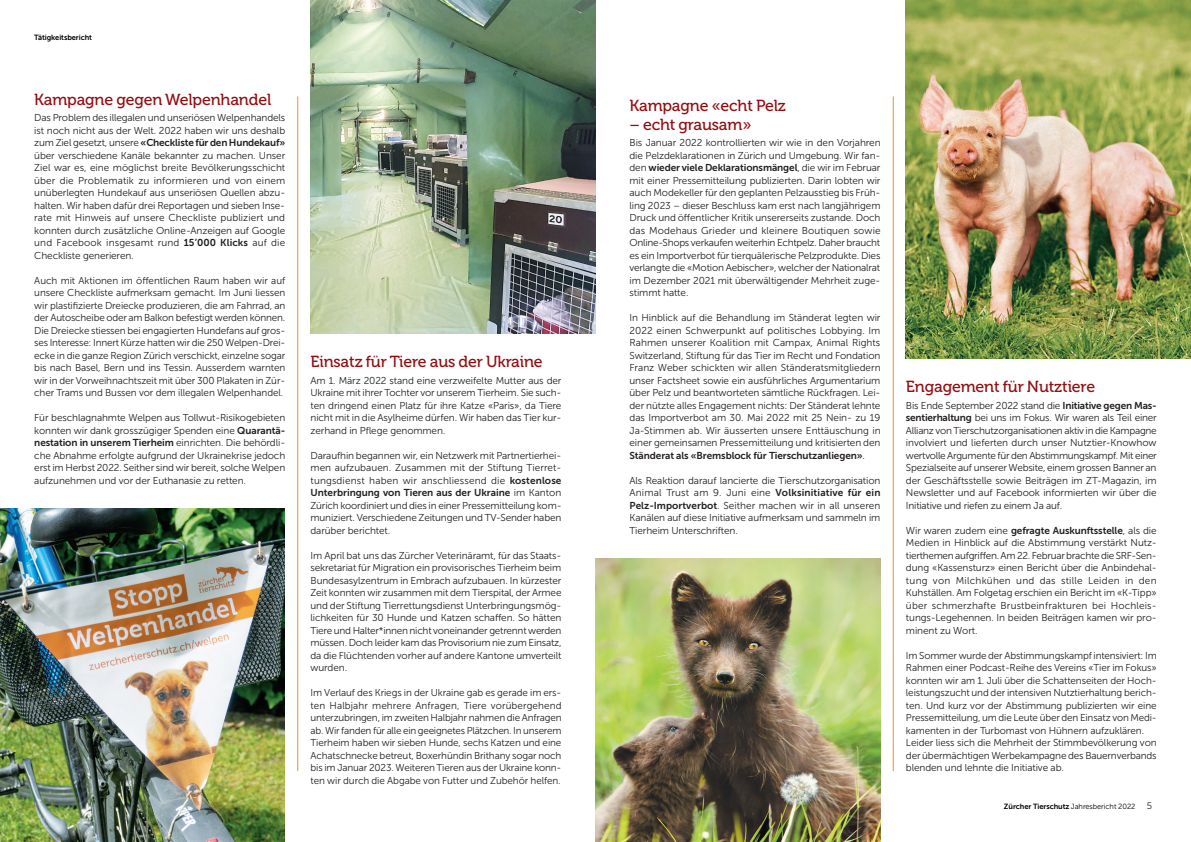
<style>
.page{position:relative;width:1191px;height:842px;background:#fff}
.page>*{position:absolute;margin:0;border:0;box-sizing:border-box;transform-origin:0 0}
.t1{font:16px "Museo 500";letter-spacing:-.01em;color:#920e12}
.t2{font:10px/12.5px "Museo Sans 300";letter-spacing:-.01em;color:#231f20;text-align:justify}
.t3{font:10px "Museo Sans 700";letter-spacing:-.01em;color:#231f20}
.t4{font:7.5px "Museo Sans 700";letter-spacing:-.01em;color:#000}
.s1{font-family:"Museo Sans 300"}
.s2{font-family:"Museo Sans 700"}
.s3{font-family:"Museo Sans 300";font-size:9.5px;color:#231f20}
</style>
<div class="page">
<hr style="left:297px;top:96px;width:1px;height:675px;background:#f68f1e">
<hr style="left:893px;top:96px;width:1px;height:675px;background:#f68f1e">
<img style="left:310px;top:0;width:285px;height:334px">
<img style="left:0;top:509px;width:284px;height:333px">
<img style="left:906px;top:0;width:285px;height:359px">
<img style="left:595px;top:559px;width:285px;height:283px">
<p class="t4" style="left:34px;top:33px;width:59px">Tätigkeitsbericht</p>
<h1 class="t1" style="left:34px;top:91px;width:238px">Kampagne gegen Welpenhandel</h1>
<p class="t2" style="left:34px;top:112px;width:252px">Das Problem des illegalen und unseriösen Welpenhandels ist noch nicht aus der Welt. 2022 haben wir uns deshalb</p>
<p class="t3" style="left:34px;top:137px;width:252px"><span class="s1">zum Ziel gesetzt, unsere</span> «Checkliste für den Hundekauf»</p>
<p class="t2" style="left:34px;top:149px;width:252px">über verschiedene Kanäle bekannter zu machen. Unser Ziel war es, eine möglichst breite Bevölkerungsschicht über die Problematik zu informieren und von einem unüberlegten Hundekauf aus unseriösen Quellen abzu&shy;halten. Wir haben dafür drei Reportagen und sieben Inse&shy;rate mit Hinweis auf unsere Checkliste publiziert und konnten durch zusätzliche Online-Anzeigen auf Google und Facebook insgesamt rund <span class="s2">15’000 Klicks</span> auf die Checkliste generieren.</p>
<p class="t2" style="left:34px;top:274px;width:252px">Auch mit Aktionen im öffentlichen Raum haben wir auf unsere Checkliste aufmerksam gemacht. Im Juni liessen wir plastifizierte Dreiecke produzieren, die am Fahrrad, an der Autoscheibe oder am Balkon befestigt werden können.<br>Die Dreiecke stiessen bei engagierten Hundefans auf gros&shy;ses Interesse: Innert Kürze hatten wir die 250 Welpen-Drei&shy;ecke in die ganze Region Zürich verschickt, einzelne sogar bis nach Basel, Bern und ins Tessin. Ausserdem warnten wir in der Vorweihnachtszeit mit über 300 Plakaten in Zür&shy;cher Trams und Bussen vor dem illegalen Welpenhandel.</p>
<p class="t2" style="left:34px;top:412px;width:252px">Für beschlagnahmte Welpen aus Tollwut-Risikogebieten konnten wir dank grosszügiger Spenden eine <span class="s2">Quarantä-</span></p>
<p class="t3" style="left:34px;top:437px;width:252px">nestation in unserem Tierheim <span class="s1">einrichten. Die behördli-</span></p>
<p class="t2" style="left:34px;top:449px;width:252px">che Abnahme erfolgte aufgrund der Ukrainekrise jedoch erst im Herbst 2022. Seither sind wir bereit, solche Welpen aufzunehmen und vor der Euthanasie zu retten.</p>
<h1 class="t1" style="left:310px;top:353px;width:234px">Einsatz für Tiere aus der Ukraine</h1>
<p class="t2" style="left:310px;top:374px;width:252px">Am 1. März 2022 stand eine verzweifelte Mutter aus der Ukraine mit ihrer Tochter vor unserem Tierheim. Sie such&shy;ten dringend einen Platz für ihre Katze «Paris», da Tiere nicht mit in die Asylheime dürfen. Wir haben das Tier kur&shy;zerhand in Pflege genommen.</p>
<p class="t2" style="left:310px;top:449px;width:252px">Daraufhin begannen wir, ein Netzwerk mit Partnertierhei&shy;men aufzubauen. Zusammen mit der Stiftung Tierret&shy;tungsdienst haben wir anschliessend die <span class="s2">kostenlose</span></p>
<p class="t3" style="left:310px;top:487px;width:252px">Unterbringung von Tieren aus der Ukraine <span class="s1">im Kanton</span></p>
<p class="t2" style="left:310px;top:499px;width:253px">Zürich koordiniert und dies in einer Pressemitteilung kom&shy;muniziert. Verschiedene Zeitungen und TV-Sender haben darüber berichtet.</p>
<p class="t2" style="left:310px;top:549px;width:252px">Im April bat uns das Zürcher Veterinäramt, für das Staats&shy;sekretariat für Migration ein provisorisches Tierheim beim Bundesasylzentrum in Embrach aufzubauen. In kürzester Zeit konnten wir zusammen mit dem Tierspital, der Armee und der Stiftung Tierrettungsdienst Unterbringungsmög&shy;lichkeiten für 30 Hunde und Katzen schaffen. So hätten Tiere und Halter*innen nicht voneinander getrennt werden müssen. Doch leider kam das Provisorium nie zum Einsatz, da die Flüchtenden vorher auf andere Kantone umverteilt wurden.</p>
<p class="t2" style="left:310px;top:687px;width:253px">Im Verlauf des Kriegs in der Ukraine gab es gerade im ers&shy;ten Halbjahr mehrere Anfragen, Tiere vorübergehend unterzubringen, im zweiten Halbjahr nahmen die Anfragen ab. Wir fanden für alle ein geeignetes Plätzchen. In unserem Tierheim haben wir sieben Hunde, sechs Katzen und eine Achatschnecke betreut, Boxerhündin Brithany sogar noch bis im Januar 2023. Weiteren Tieren aus der Ukraine konn&shy;ten wir durch die Abgabe von Futter und Zubehör helfen.</p>
<h1 class="t1" style="left:629px;top:96px;width:158px">Kampagne «echt Pelz</h1>
<h1 class="t1" style="left:629px;top:115px;width:123px">– echt grausam»</h1>
<p class="t2" style="left:629px;top:137px;width:253px">Bis Januar 2022 kontrollierten wir wie in den Vorjahren die Pelzdeklarationen in Zürich und Umgebung. Wir fan-</p>
<p class="t3" style="left:629px;top:162px;width:252px"><span class="s1">den</span> wieder viele Deklarationsmängel<span class="s1">, die wir im Februar</span></p>
<p class="t2" style="left:629px;top:174px;width:252px">mit einer Pressemitteilung publizierten. Darin lobten wir auch Modekeller für den geplanten Pelzausstieg bis Früh&shy;ling 2023 – dieser Beschluss kam erst nach langjährigem Druck und öffentlicher Kritik unsererseits zustande. Doch das Modehaus Grieder und kleinere Boutiquen sowie Online-Shops verkaufen weiterhin Echtpelz. Daher braucht es ein Importverbot für tierquälerische Pelzprodukte. Dies verlangte die «Motion Aebischer», welcher der Nationalrat im Dezember 2021 mit überwältigender Mehrheit zuge&shy;stimmt hatte.</p>
<p class="t2" style="left:629px;top:312px;width:253px">In Hinblick auf die Behandlung im Ständerat legten wir 2022 einen Schwerpunkt auf politisches Lobbying. Im Rahmen unserer Koalition mit Campax, Animal Rights Switzerland, Stiftung für das Tier im Recht und Fondation Franz Weber schickten wir allen Ständeratsmitgliedern unser Factsheet sowie ein ausführliches Argumentarium über Pelz und beantworteten sämtliche Rückfragen. Lei&shy;der nützte alles Engagement nichts: Der Ständerat lehnte das Importverbot am 30. Mai 2022 mit 25 Nein- zu 19<br>Ja-Stimmen ab. Wir äusserten unsere Enttäuschung in einer gemeinsamen Pressemitteilung und kritisierten den</p>
<p class="t3" style="left:629px;top:450px;width:237px">Ständerat als «Bremsblock für Tierschutzanliegen»<span class="s1">.</span></p>
<p class="t2" style="left:629px;top:474px;width:252px">Als Reaktion darauf lancierte die Tierschutzorganisation Animal Trust am 9. Juni eine <span class="s2">Volksinitiative für ein Pelz-Importverbot</span>. Seither machen wir in all unseren Kanälen auf diese Initiative aufmerksam und sammeln im Tierheim Unterschriften.</p>
<h1 class="t1" style="left:906px;top:378px;width:191px">Engagement für Nutztiere</h1>
<p class="t2" style="left:906px;top:399px;width:252px">Bis Ende September 2022 stand die <span class="s2">Initiative gegen Mas&shy;sentierhaltung</span> bei uns im Fokus. Wir waren als Teil einer Allianz von Tierschutzorganisationen aktiv in die Kampagne involviert und lieferten durch unser Nutztier-Knowhow wertvolle Argumente für den Abstimmungskampf. Mit einer Spezialseite auf unserer Website, einem grossen Banner an der Geschäftsstelle sowie Beiträgen im ZT-Magazin, im Newsletter und auf Facebook informierten wir über die Initiative und riefen zu einem Ja auf.</p>
<p class="t2" style="left:906px;top:524px;width:252px">Wir waren zudem eine <span class="s2">gefragte Auskunftsstelle</span>, als die Medien in Hinblick auf die Abstimmung verstärkt Nutz&shy;tierthemen aufgriffen. Am 22. Februar brachte die SRF-Sen&shy;dung «Kassensturz» einen Bericht über die Anbindehal&shy;tung von Milchkühen und das stille Leiden in den Kuhställen. Am Folgetag erschien ein Bericht im «K-Tipp» über schmerzhafte Brustbeinfrakturen bei Hochleis&shy;tungs-Legehennen. In beiden Beiträgen kamen wir pro&shy;minent zu Wort.</p>
<p class="t2" style="left:906px;top:649px;width:252px;text-align:left">Im Sommer wurde der Abstimmungskampf intensiviert: Im Rahmen einer Podcast-Reihe des Vereins «Tier im Fokus» konnten wir am 1. Juli über die Schattenseiten der Hoch&shy;leistungszucht und der intensiven Nutztierhaltung berich&shy;ten. Und kurz vor der Abstimmung publizierten wir eine Pressemitteilung, um die Leute über den Einsatz von Medi&shy;kamenten in der Turbomast von Hühnern aufzuklären.<br>Leider liess sich die Mehrheit der Stimmbevölkerung von der übermächtigen Werbekampagne des Bauernverbands blenden und lehnte die Initiative ab.</p>
<p class="t4" style="left:1004px;top:803px;width:149px">Zürcher Tierschutz <span class="s1">Jahresbericht 2022</span> <span class="s3">5</span></p>
</div>
